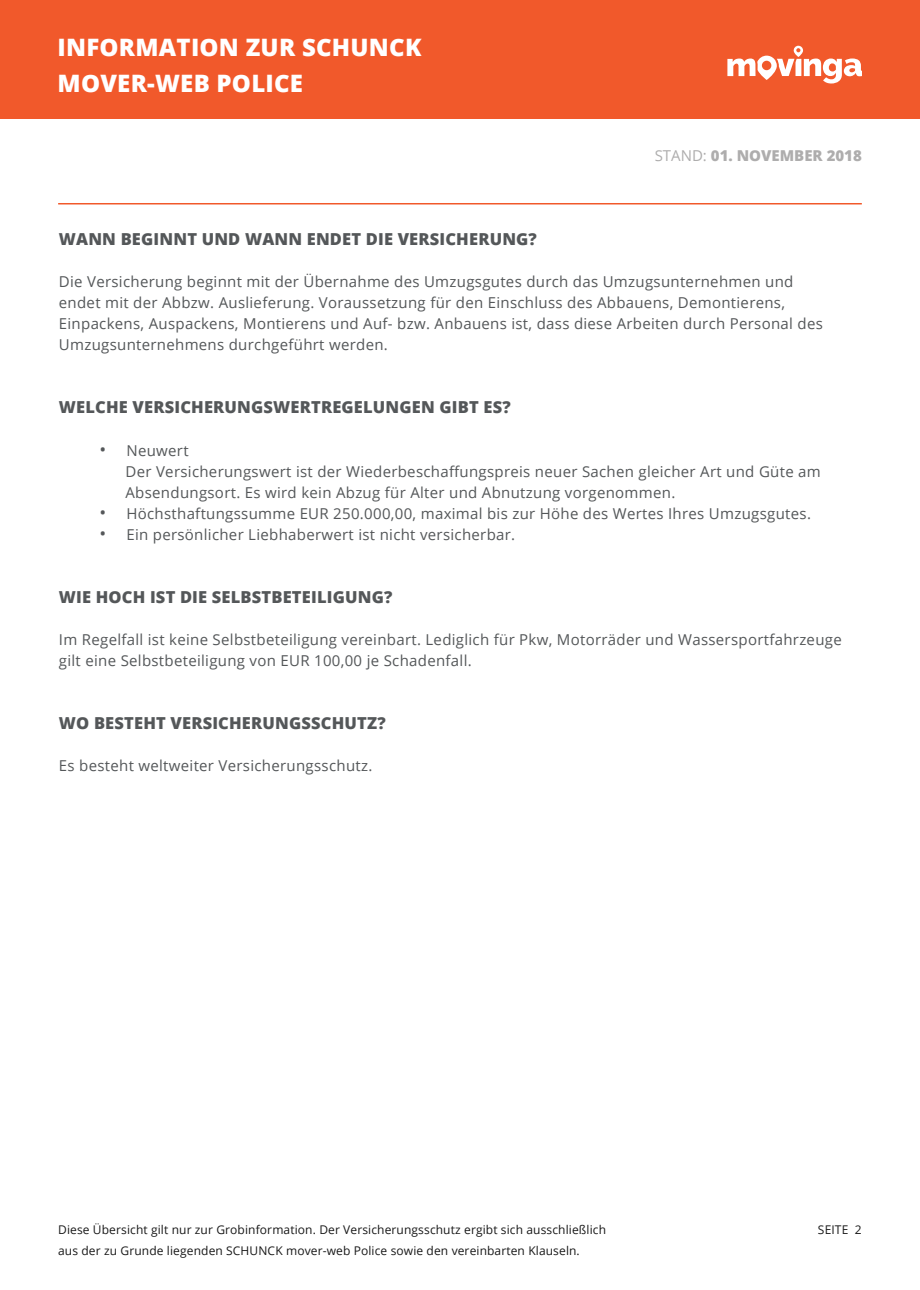
<style>
.page{position:relative;width:920px;height:1290px;background:#fff}
.page>*{position:absolute;margin:0;border:0;box-sizing:border-box;transform-origin:0 0}
.t1{font:800 24px/36px "Open Sans";letter-spacing:.01em;color:#fff}
.t2{font:800 16.5px "Open Sans";letter-spacing:.01em;color:#545759}
.t3{font:15px/21px "Open Sans";letter-spacing:.02em;color:#545759}
.t4{font:800 15px "Open Sans";color:#aeadad}
.t5{font:12px/21px "Open Sans";letter-spacing:.01em;color:#191919}
.s1{font-weight:400}
.s2{font-size:18px}
</style>
<div class="page">
<hr style="left:58px;top:203px;width:804px;height:1px;background:#f1592b">
<div style="left:0;top:0;width:920px;height:118px;background:#f1592b"></div>
<svg style="left:727px;top:46px;width:135px;height:38px"></svg>
<h1 class="t1" style="left:58px;top:28px;width:365px">INFORMATION ZUR SCHUNCK<br>MOVER-WEB POLICE</h1>
<p class="t4" style="left:655px;top:144px;width:209px"><span class="s1">STAND:</span> 01. NOVEMBER 2018</p>
<p class="t2" style="left:59px;top:226px;width:480px">WANN BEGINNT UND WANN ENDET DIE VERSICHERUNG?</p>
<p class="t3" style="left:59px;top:271px;width:765px">Die Versicherung beginnt mit der Übernahme des Umzugsgutes durch das Umzugsunternehmen und endet mit der Abbzw. Auslieferung. Voraussetzung für den Einschluss des Abbauens, Demontierens, Einpackens, Auspackens, Montierens und Auf- bzw. Anbauens ist, dass diese Arbeiten durch Personal des Umzugsunternehmens durchgeführt werden.</p>
<p class="t2" style="left:59px;top:395px;width:453px">WELCHE VERSICHERUNGSWERTREGELUNGEN GIBT ES?</p>
<p class="t3" style="left:126px;top:439px;width:697px;text-indent:-26px"><span class="s2">•</span> Neuwert<br>Der Versicherungswert ist der Wiederbeschaffungspreis neuer Sachen gleicher Art und Güte am<br>Absendungsort. Es wird kein Abzug für Alter und Abnutzung vorgenommen.</p>
<p class="t3" style="left:99px;top:502px;width:713px"><span class="s2">•</span> Höchsthaftungssumme EUR 250.000,00, maximal bis zur Höhe des Wertes Ihres Umzugsgutes.</p>
<p class="t3" style="left:99px;top:523px;width:417px"><span class="s2">•</span> Ein persönlicher Liebhaberwert ist nicht versicherbar.</p>
<p class="t2" style="left:59px;top:584px;width:335px">WIE HOCH IST DIE SELBSTBETEILIGUNG?</p>
<p class="t3" style="left:59px;top:629px;width:784px">Im Regelfall ist keine Selbstbeteiligung vereinbart. Lediglich für Pkw, Motorräder und Wassersportfahrzeuge gilt eine Selbstbeteiligung von EUR 100,00 je Schadenfall.</p>
<p class="t2" style="left:59px;top:711px;width:328px">WO BESTEHT VERSICHERUNGSSCHUTZ?</p>
<p class="t3" style="left:59px;top:755px;width:315px">Es besteht weltweiter Versicherungsschutz.</p>
<p class="t5" style="left:58px;top:1219px;width:549px">Diese Übersicht gilt nur zur Grobinformation. Der Versicherungsschutz ergibt sich ausschließlich aus der zu Grunde liegenden SCHUNCK mover-web Police sowie den vereinbarten Klauseln.</p>
<p class="t5" style="left:818px;top:1219px;width:45px">SEITE 2</p>
</div>
